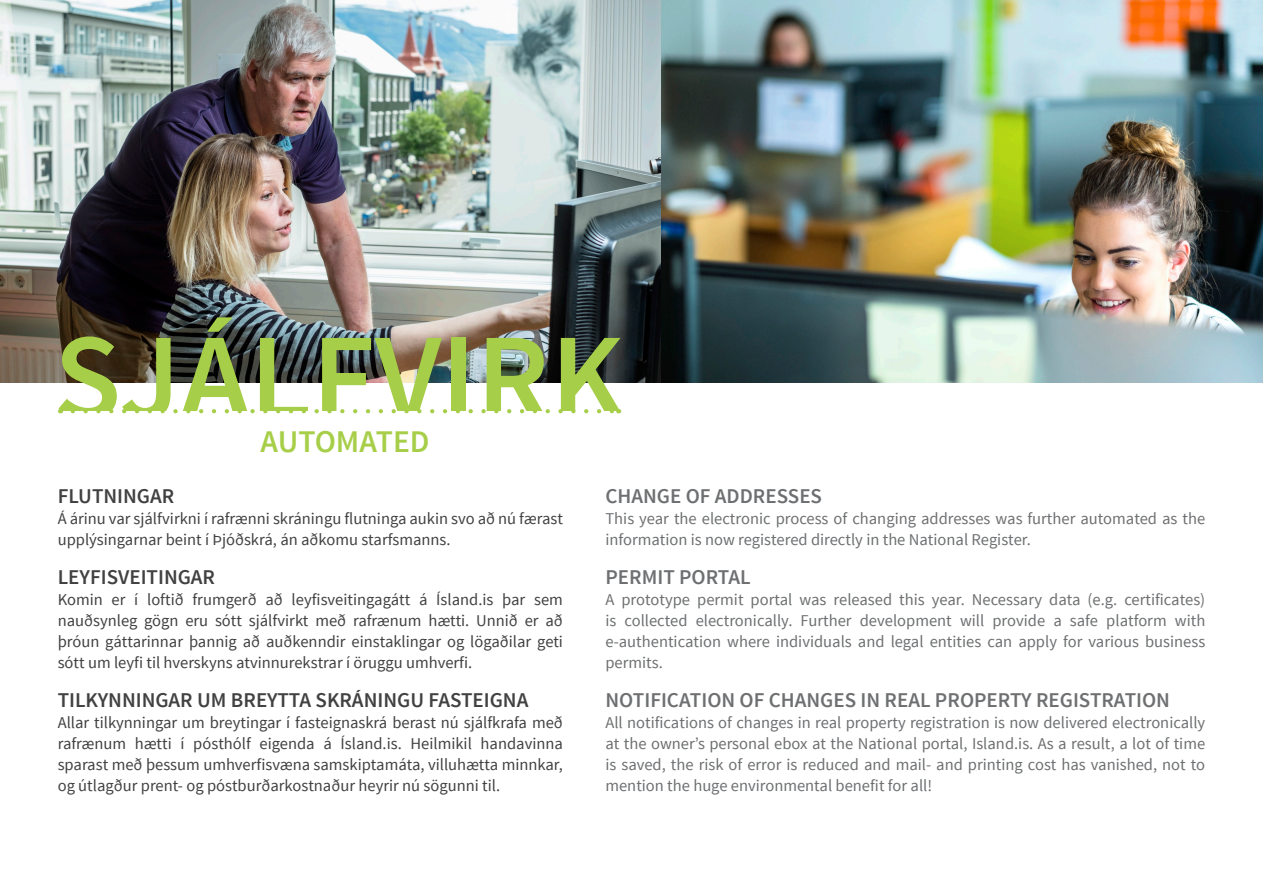
<style>
.page{position:relative;width:1263px;height:893px;background:#fff}
.page>*{position:absolute;margin:0;border:0;box-sizing:border-box;transform-origin:0 0}
.t1{font:600 123.9px "Source Sans Pro";color:#a7ce48}
.t2{font:600 31.5px "Source Sans Pro";color:#a7ce48}
.t3{font:600 21px "Source Sans Pro";color:#6d6f71}
.t4{font:600 21px "Source Sans Pro";color:#414142}
.t5{font:16.5px/21px "Source Sans Pro";color:#6d6f71;text-align:justify}
.t6{font:16.5px/21px "Source Sans Pro";color:#414142;text-align:justify}
</style>
<div class="page">
<img style="left:0;top:0;width:1263px;height:383px">
<svg style="left:73px;top:409px;width:539px;height:4px"></svg>
<h1 class="t1" style="left:54px;top:300px;width:572px">SJÁLFVIRK</h1>
<h2 class="t2" style="left:260px;top:422px;width:171px">AUTOMATED</h2>
<p class="t4" style="left:58px;top:482px;width:118px">FLUTNINGAR</p>
<p class="t6" style="left:58px;top:508px;width:507px">Á árinu var sjálfvirkni í rafrænni skráningu flutninga aukin svo að nú færast upplýsingarnar beint í Þjóðskrá, án aðkomu starfsmanns.</p>
<p class="t4" style="left:58px;top:563px;width:159px">LEYFISVEITINGAR</p>
<p class="t6" style="left:58px;top:589px;width:507px">Komin er í loftið frumgerð að leyfisveitingagátt á Ísland.is þar sem nauðsynleg gögn eru sótt sjálfvirkt með rafrænum hætti. Unnið er að þróun gáttarinnar þannig að auðkenndir einstaklingar og lögaðilar geti sótt um leyfi til hverskyns atvinnurekstrar í öruggu umhverfi.</p>
<p class="t4" style="left:58px;top:686px;width:472px">TILKYNNINGAR UM BREYTTA SKRÁNINGU FASTEIGNA</p>
<p class="t6" style="left:58px;top:712px;width:507px">Allar tilkynningar um breytingar í fasteignaskrá berast nú sjálfkrafa með rafrænum hætti í pósthólf eigenda á Ísland.is. Heilmikil handavinna sparast með þessum umhverfisvæna samskiptamáta, villuhætta minnkar, og útlagður prent- og póstburðarkostnaður heyrir nú sögunni til.</p>
<p class="t3" style="left:605px;top:482px;width:218px">CHANGE OF ADDRESSES</p>
<p class="t5" style="left:605px;top:508px;width:601px">This year the electronic process of changing addresses was further automated as the information is now registered directly in the National Register.</p>
<p class="t3" style="left:605px;top:563px;width:147px">PERMIT PORTAL</p>
<p class="t5" style="left:605px;top:589px;width:601px">A prototype permit portal was released this year. Necessary data (e.g. certificates) is collected electronically. Further development will provide a safe platform with e-authentication where individuals and legal entities can apply for various business permits.</p>
<p class="t3" style="left:605px;top:686px;width:566px">NOTIFICATION OF CHANGES IN REAL PROPERTY REGISTRATION</p>
<p class="t5" style="left:605px;top:712px;width:601px">All notifications of changes in real property registration is now delivered electronically at the owner’s personal ebox at the National portal, Island.is. As a result, a lot of time is saved, the risk of error is reduced and mail- and printing cost has vanished, not to mention the huge environmental benefit for all!</p>
</div>
